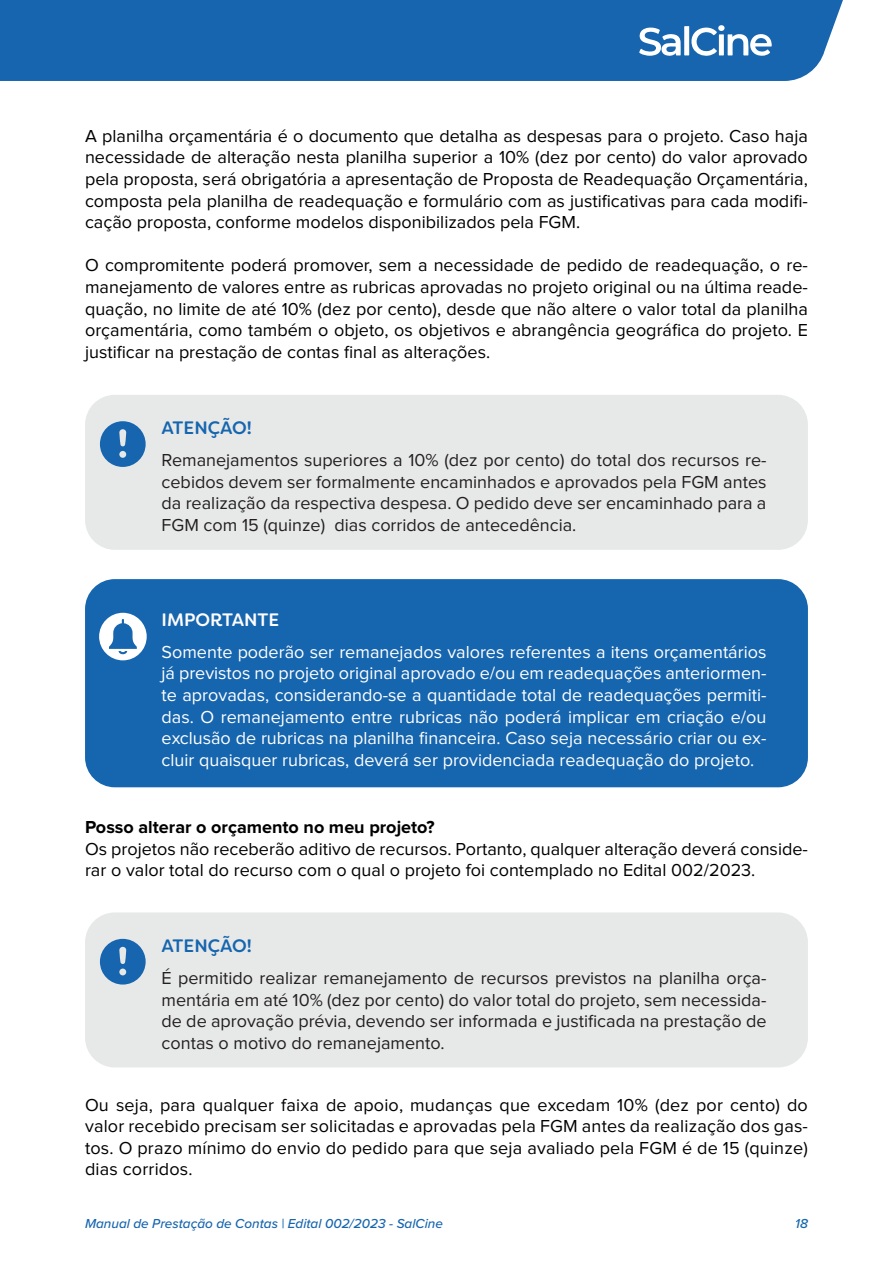
<style>
.page{position:relative;width:893px;height:1263px;background:#fff}
.page>*{position:absolute;margin:0;border:0;box-sizing:border-box;transform-origin:0 0}
.t1{font:18px/21.6px "Proxima Nova";color:#000001;text-align:justify}
.t2{font:18px/21.6px "Proxima Nova";color:#231f20;text-align:justify}
.t3{font:18px/21.6px "Proxima Nova";color:#fff;text-align:justify}
.t4{font:700 18px "Proxima Nova";color:#000001}
.t5{font:500 18px "Filson Soft";color:#1665af}
.t6{font:500 18px "Filson Soft";color:#fefcfd}
.t7{font:italic 500 13.5px "Proxima Nova";color:#1665af}
.t8{font:italic 500 13.5px "Proxima Nova";color:#1766ae}
</style>
<div class="page">
<div style="left:0;top:0;width:843px;height:81px;background:#1665ae"></div>
<svg style="left:638px;top:26px;width:134px;height:31px"></svg>
<div style="left:718px;top:25px;width:7px;height:6px;background:#fff;border-radius:50%"></div>
<div style="left:85px;top:579px;width:723px;height:208px;background:#1665af;border-radius:30px"></div>
<div style="left:85px;top:395px;width:723px;height:155px;background:#e7e9e8;border-radius:30px"></div>
<svg style="left:100px;top:421px;width:46px;height:46px"></svg>
<svg style="left:99px;top:613px;width:48px;height:47px"></svg>
<div style="left:85px;top:912px;width:723px;height:155px;background:#e7e9e8;border-radius:30px"></div>
<svg style="left:100px;top:939px;width:46px;height:45px"></svg>
<p class="t1" style="left:85px;top:125px;width:724px">A planilha orçamentária é o documento que detalha as despesas para o projeto. Caso haja necessidade de alteração nesta planilha superior a 10% (dez por cento) do valor aprovado pela proposta, será obrigatória a apresentação de Proposta de Readequação Orçamentária, composta pela planilha de readequação e formulário com as justificativas para cada modifi&shy;cação proposta, conforme modelos disponibilizados pela FGM.</p>
<p class="t1" style="left:85px;top:255px;width:724px">O compromitente poderá promover, sem a necessidade de pedido de readequação, o re&shy;manejamento de valores entre as rubricas aprovadas no projeto original ou na última reade&shy;quação, no limite de até 10% (dez por cento), desde que não altere o valor total da planilha orçamentária, como também o objeto, os objetivos e abrangência geográfica do projeto. E justificar na prestação de contas final as alterações.</p>
<p class="t5" style="left:162px;top:416px;width:92px">ATENÇÃO!</p>
<p class="t2" style="left:162px;top:450px;width:606px">Remanejamentos superiores a 10% (dez por cento) do total dos recursos re&shy;cebidos devem ser formalmente encaminhados e aprovados pela FGM antes da realização da respectiva despesa. O pedido deve ser encaminhado para a FGM com 15 (quinze) dias corridos de antecedência.</p>
<p class="t6" style="left:162px;top:608px;width:119px">IMPORTANTE</p>
<p class="t3" style="left:162px;top:641px;width:606px">Somente poderão ser remanejados valores referentes a itens orçamentários já previstos no projeto original aprovado e/ou em readequações anteriormen&shy;te aprovadas, considerando-se a quantidade total de readequações permiti&shy;das. O remanejamento entre rubricas não poderá implicar em criação e/ou exclusão de rubricas na planilha financeira. Caso seja necessário criar ou ex&shy;cluir quaisquer rubricas, deverá ser providenciada readequação do projeto.</p>
<p class="t4" style="left:85px;top:819px;width:351px">Posso alterar o orçamento no meu projeto?</p>
<p class="t1" style="left:85px;top:838px;width:724px">Os projetos não receberão aditivo de recursos. Portanto, qualquer alteração deverá conside&shy;rar o valor total do recurso com o qual o projeto foi contemplado no Edital 002/2023.</p>
<p class="t5" style="left:162px;top:934px;width:92px">ATENÇÃO!</p>
<p class="t2" style="left:162px;top:967px;width:606px">É permitido realizar remanejamento de recursos previstos na planilha orça&shy;mentária em até 10% (dez por cento) do valor total do projeto, sem necessida&shy;de de aprovação prévia, devendo ser informada e justificada na prestação de contas o motivo do remanejamento.</p>
<p class="t1" style="left:85px;top:1094px;width:724px">Ou seja, para qualquer faixa de apoio, mudanças que excedam 10% (dez por cento) do valor recebido precisam ser solicitadas e aprovadas pela FGM antes da realização dos gas&shy;tos. O prazo mínimo do envio do pedido para que seja avaliado pela FGM é de 15 (quinze) dias corridos.</p>
<p class="t7" style="left:85px;top:1213px;width:359px">Manual de Prestação de Contas | Edital 002/2023 - SalCine</p>
<p class="t8" style="left:795px;top:1213px;width:14px">18</p>
</div>
